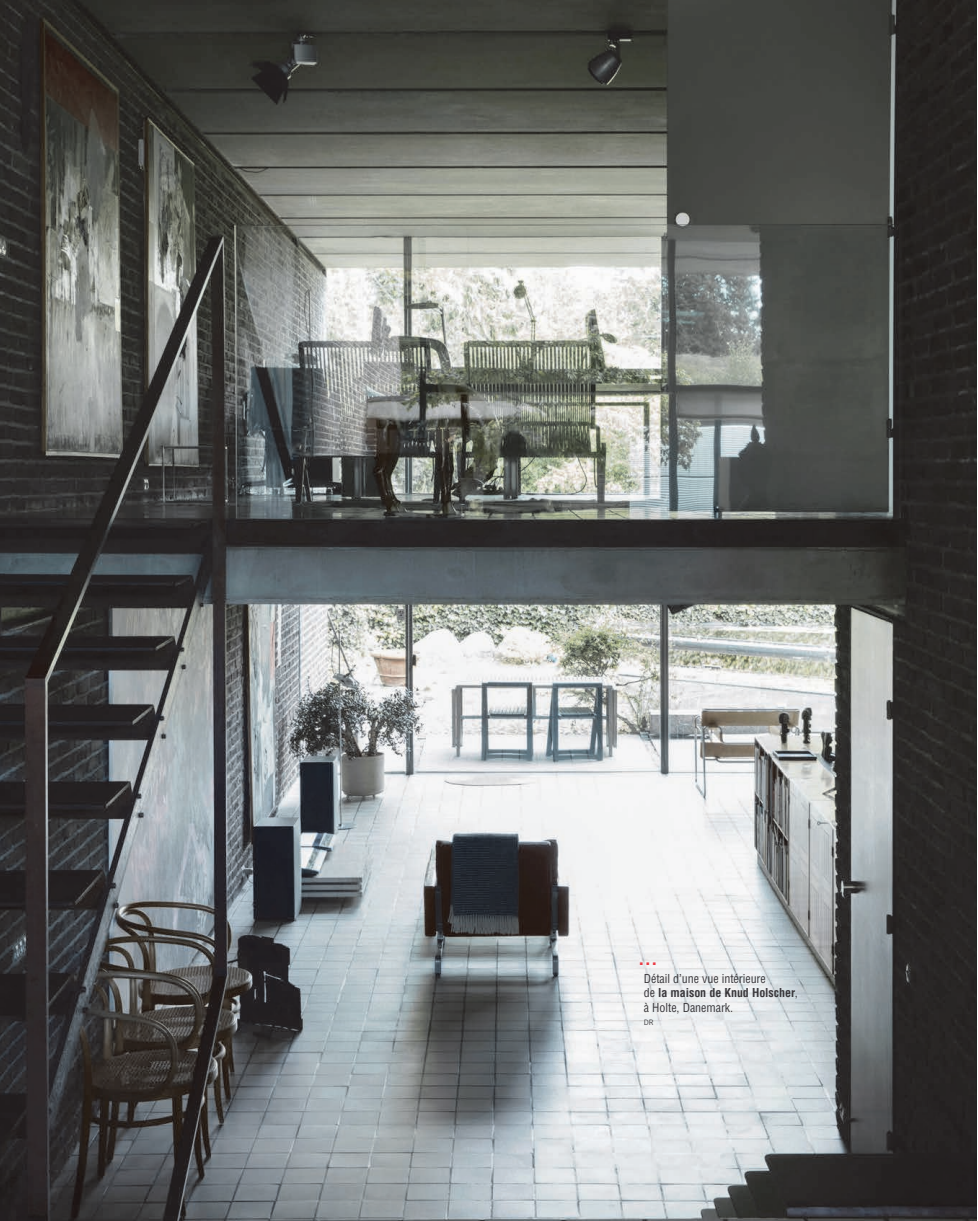
<style>
.page{position:relative;width:978px;height:1221px;background:#fff}
.page>*{position:absolute;margin:0;border:0;box-sizing:border-box;transform-origin:0 0}
.t1{font:700 condensed 19.5px "Helvetica LT Std";color:#ea3a44}
.t2{font:condensed 12px/14.4px "Helvetica LT Std";letter-spacing:-.005em;color:#39373b}
.t3{font:7.5px "Trade Gothic LT Std";color:#39373b}
.s1{font-weight:700}
</style>
<div class="page">
<img style="left:0;top:1px;width:976px;height:1219px">
<h1 class="t1" style="left:638px;top:945px;width:21px">…</h1>
<p class="t2" style="left:644px;top:971px;width:156px">Détail d’une vue intérieure<br>de <span class="s1">la maison de Knud Holscher</span>, à Holte, Danemark.</p>
<p class="t3" style="left:644px;top:1017px;width:11px">DR</p>
</div>
